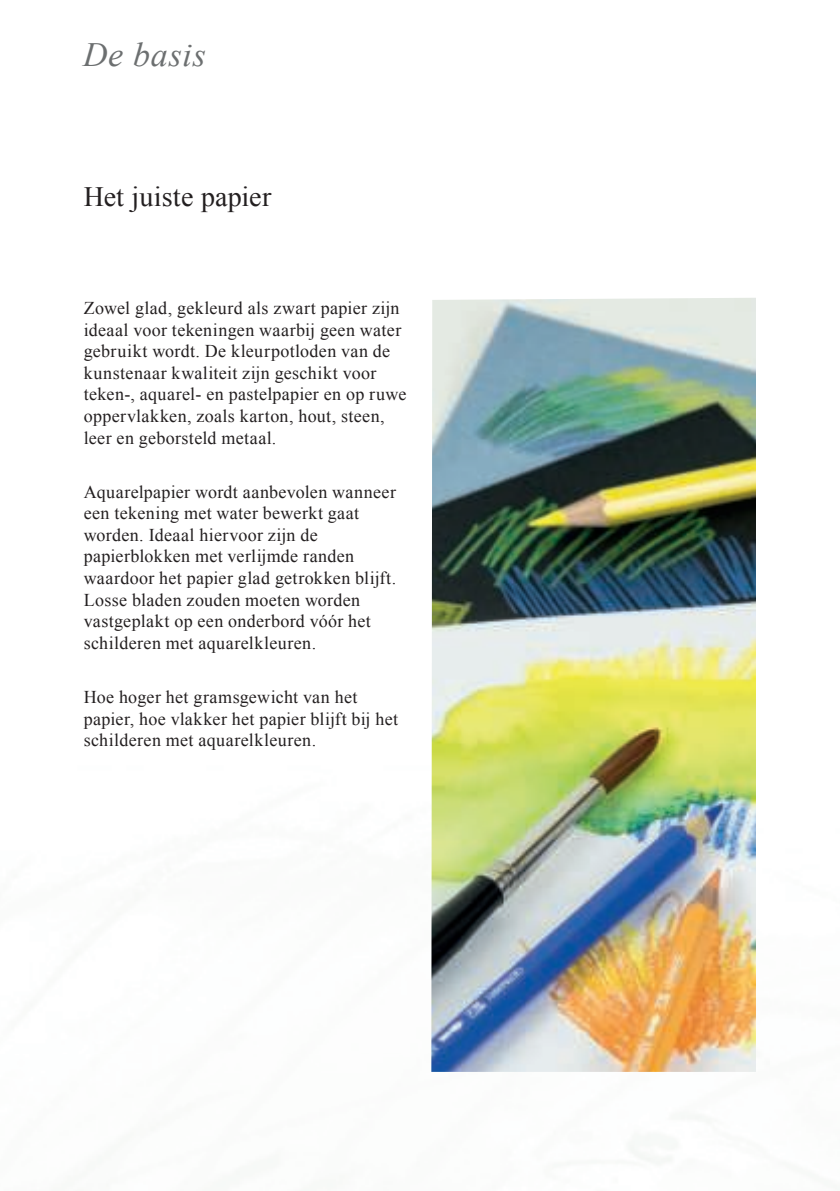
<style>
.page{position:relative;width:840px;height:1191px;background:#fff}
.page>*{position:absolute;margin:0;border:0;box-sizing:border-box;transform-origin:0 0}
.t1{font:italic 34px "Times New Roman";letter-spacing:.02em;color:#6c6f70}
.t2{font:28px "Times New Roman";letter-spacing:.005em;color:#231f20}
.t3{font:18px/21.6px "Times New Roman";letter-spacing:.02em;color:#231f20}
</style>
<div class="page">
<img style="left:490px;top:592px;width:266px;height:569px">
<img style="left:431px;top:298px;width:324px;height:773px">
<h1 class="t1" style="left:83px;top:42px;width:124px">De basis</h1>
<h2 class="t2" style="left:84px;top:186px;width:189px">Het juiste papier</h2>
<p class="t3" style="left:84px;top:299px;width:324px">Zowel glad, gekleurd als zwart papier zijn ideaal voor tekeningen waarbij geen water gebruikt wordt. De kleurpotloden van de kunstenaar kwaliteit zijn geschikt voor teken-, aquarel- en pastelpapier en op ruwe oppervlakken, zoals karton, hout, steen, leer en geborsteld metaal.</p>
<p class="t3" style="left:84px;top:482px;width:314px">Aquarelpapier wordt aanbevolen wanneer een tekening met water bewerkt gaat worden. Ideaal hiervoor zijn de papierblokken met verlijmde randen waardoor het papier glad getrokken blijft.<br>Losse bladen zouden moeten worden vastgeplakt op een onderbord vóór het schilderen met aquarelkleuren.</p>
<p class="t3" style="left:84px;top:688px;width:316px">Hoe hoger het gramsgewicht van het papier, hoe vlakker het papier blijft bij het schilderen met aquarelkleuren.</p>
</div>
